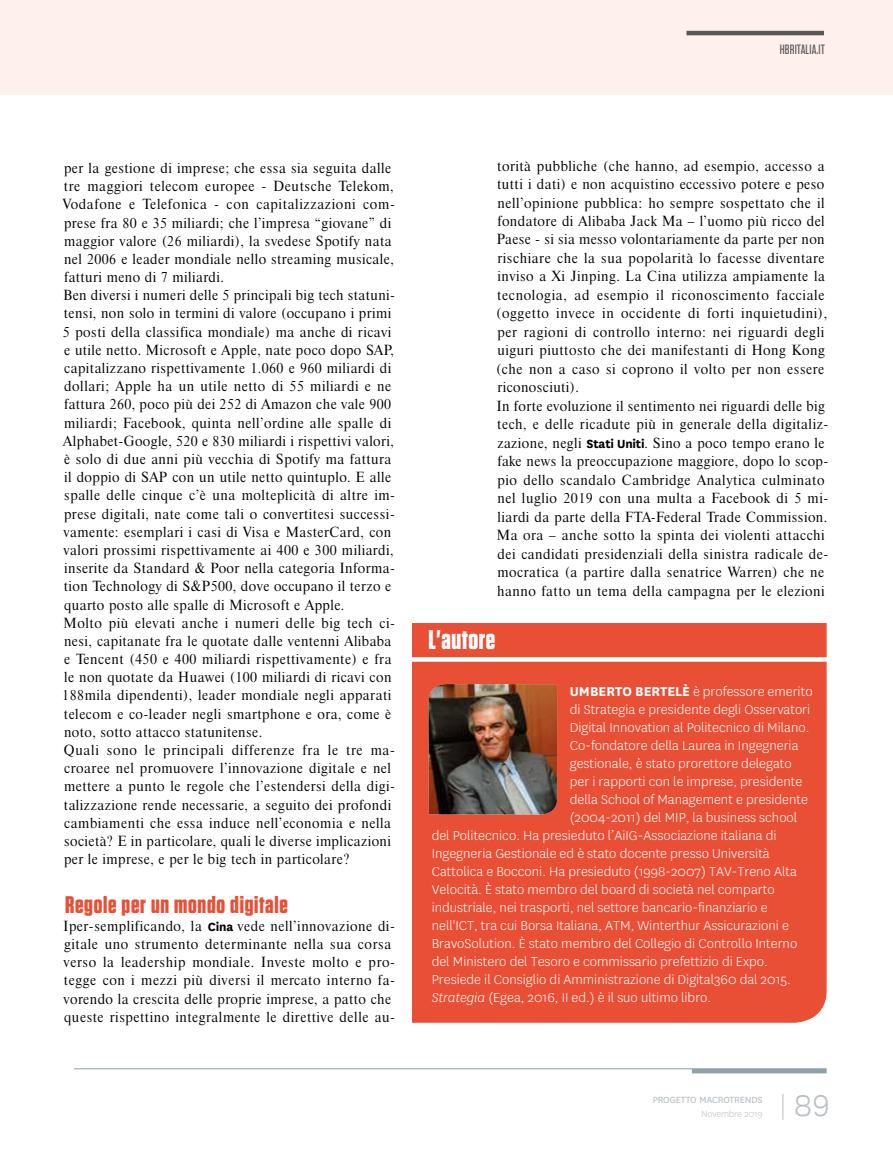
<style>
.page{position:relative;width:893px;height:1161px;background:#fff}
.page>*{position:absolute;margin:0;border:0;box-sizing:border-box;transform-origin:0 0}
.t1{font:300 30px "Aktiv Grotesk";color:#bac1c6}
.t2{font:700 27px "Tungsten";letter-spacing:.02em;color:#fff}
.t3{font:700 24px "Tungsten";letter-spacing:.03em;color:#e94f35}
.t4{font:300 15px "National";color:#fff}
.t5{font:13.8px/18.1px "Dutch 801 BT Roman Headline";letter-spacing:.035em;color:#000}
.t6{font:500 13.5px "Tungsten";letter-spacing:.01em;color:#575756}
.t7{font:10.5px "National";letter-spacing:-.015em;color:#bac1c6}
.t8{font:300 10.5px "National";letter-spacing:-.015em;color:#bac1c6}
.s1{font-family:"National";font-weight:700}
.s2{font-weight:700}
.s3{font-style:italic}
.s4{font-weight:100;color:#8fa1a9}
</style>
<div class="page">
<hr style="left:692px;top:1069px;width:135px;height:4px;background:#8fa1a9">
<hr style="left:74px;top:1068px;width:753px;height:1px;background:#8fa1a9">
<div style="left:0;top:0;width:893px;height:94px;background:#fef0ea"></div>
<div style="left:412px;top:623px;width:415px;height:400px;background:#e94f35"></div>
<hr style="left:686px;top:31px;width:138px;height:4px;background:#575756">
<div style="left:412px;top:657px;width:417px;height:5px;background:#fff"></div>
<img style="left:429px;top:684px;width:128px;height:130px">
<p class="t6" style="left:780px;top:42px;width:47px">HBRITALIA.IT</p>
<p class="t6" style="left:811px;top:42px;width:16px">XXX</p>
<p class="t5" style="left:62px;top:159px;width:334px">per la gestione di imprese; che essa sia seguita dalle tre maggiori telecom europee - Deutsche Telekom, Vodafone e Telefonica - con capitalizzazioni com&shy;prese fra 80 e 35 miliardi; che l’impresa “giovane” di maggior valore (26 miliardi), la svedese Spotify nata nel 2006 e leader mondiale nello streaming musicale, fatturi meno di 7 miliardi.<br>Ben diversi i numeri delle 5 principali big tech statuni&shy;tensi, non solo in termini di valore (occupano i primi 5 posti della classifica mondiale) ma anche di ricavi e utile netto. Microsoft e Apple, nate poco dopo SAP, capitalizzano rispettivamente 1.060 e 960 miliardi di dollari; Apple ha un utile netto di 55 miliardi e ne fattura 260, poco più dei 252 di Amazon che vale 900 miliardi; Facebook, quinta nell’ordine alle spalle di Alphabet-Google, 520 e 830 miliardi i rispettivi valori, è solo di due anni più vecchia di Spotify ma fattura il doppio di SAP con un utile netto quintuplo. E alle spalle delle cinque c’è una molteplicità di altre im&shy;prese digitali, nate come tali o convertitesi successi&shy;vamente: esemplari i casi di Visa e MasterCard, con valori prossimi rispettivamente ai 400 e 300 miliardi, inserite da Standard &amp; Poor nella categoria Informa&shy;tion Technology di S&amp;P500, dove occupano il terzo e quarto posto alle spalle di Microsoft e Apple.<br>Molto più elevati anche i numeri delle big tech ci&shy;nesi, capitanate fra le quotate dalle ventenni Alibaba e Tencent (450 e 400 miliardi rispettivamente) e fra le non quotate da Huawei (100 miliardi di ricavi con 188mila dipendenti), leader mondiale negli apparati telecom e co-leader negli smartphone e ora, come è noto, sotto attacco statunitense.<br>Quali sono le principali differenze fra le tre ma&shy;croaree nel promuovere l’innovazione digitale e nel mettere a punto le regole che l’estendersi della digi&shy;talizzazione rende necessarie, a seguito dei profondi cambiamenti che essa induce nell’economia e nella società? E in particolare, quali le diverse implicazioni per le imprese, e per le big tech in particolare?</p>
<h3 class="t3" style="left:65px;top:891px;width:224px">Regole per un mondo digitale</h3>
<p class="t5" style="left:64px;top:917px;width:333px">Iper-semplificando, la <span class="s1">Cina</span> vede nell’innovazione di&shy;gitale uno strumento determinante nella sua corsa verso la leadership mondiale. Investe molto e pro&shy;tegge con i mezzi più diversi il mercato interno fa&shy;vorendo la crescita delle proprie imprese, a patto che queste rispettino integralmente le direttive delle au-</p>
<p class="t5" style="left:496px;top:156px;width:334px">torità pubbliche (che hanno, ad esempio, accesso a tutti i dati) e non acquistino eccessivo potere e peso nell’opinione pubblica: ho sempre sospettato che il fondatore di Alibaba Jack Ma – l’uomo più ricco del Paese - si sia messo volontariamente da parte per non rischiare che la sua popolarità lo facesse diventare inviso a Xi Jinping. La Cina utilizza ampiamente la tecnologia, ad esempio il riconoscimento facciale (oggetto invece in occidente di forti inquietudini), per ragioni di controllo interno: nei riguardi degli uiguri piuttosto che dei manifestanti di Hong Kong (che non a caso si coprono il volto per non essere riconosciuti).<br>In forte evoluzione il sentimento nei riguardi delle big tech, e delle ricadute più in generale della digitaliz&shy;zazione, negli <span class="s1">Stati Uniti</span>. Sino a poco tempo erano le fake news la preoccupazione maggiore, dopo lo scop&shy;pio dello scandalo Cambridge Analytica culminato nel luglio 2019 con una multa a Facebook di 5 mi&shy;liardi da parte della FTA-Federal Trade Commission.<br>Ma ora – anche sotto la spinta dei violenti attacchi dei candidati presidenziali della sinistra radicale de&shy;mocratica (a partire dalla senatrice Warren) che ne hanno fatto un tema della campagna per le elezioni</p>
<h2 class="t2" style="left:429px;top:625px;width:68px">L'autore</h2>
<p class="t4" style="left:570px;top:682px;width:244px"><span class="s2">UMBERTO BERTELÈ</span> è professore emerito</p>
<p class="t4" style="left:570px;top:700px;width:242px">di Strategia e presidente degli Osservatori</p>
<p class="t4" style="left:570px;top:718px;width:241px">Digital Innovation al Politecnico di Milano.</p>
<p class="t4" style="left:570px;top:736px;width:230px">Co-fondatore della Laurea in Ingegneria</p>
<p class="t4" style="left:570px;top:754px;width:223px">gestionale, è stato prorettore delegato</p>
<p class="t4" style="left:570px;top:772px;width:234px">per i rapporti con le imprese, presidente</p>
<p class="t4" style="left:570px;top:790px;width:240px">della School of Management e presidente</p>
<p class="t4" style="left:570px;top:808px;width:229px">(2004-2011) del MIP, la business school</p>
<p class="t4" style="left:432px;top:826px;width:346px">del Politecnico. Ha presieduto l’AiIG-Associazione italiana di</p>
<p class="t4" style="left:432px;top:844px;width:339px">Ingegneria Gestionale ed è stato docente presso Università</p>
<p class="t4" style="left:432px;top:862px;width:367px">Cattolica e Bocconi. Ha presieduto (1998-2007) TAV-Treno Alta</p>
<p class="t4" style="left:432px;top:880px;width:344px">Velocità. È stato membro del board di società nel comparto</p>
<p class="t4" style="left:432px;top:898px;width:337px">industriale, nei trasporti, nel settore bancario-finanziario e</p>
<p class="t4" style="left:432px;top:916px;width:359px">nell'ICT, tra cui Borsa Italiana, ATM, Winterthur Assicurazioni e</p>
<p class="t4" style="left:432px;top:934px;width:367px">BravoSolution. È stato membro del Collegio di Controllo Interno</p>
<p class="t4" style="left:432px;top:952px;width:337px">del Ministero del Tesoro e commissario prefettizio di Expo.</p>
<p class="t4" style="left:432px;top:970px;width:360px">Presiede il Consiglio di Amministrazione di Digital360 dal 2015.</p>
<p class="t4" style="left:432px;top:988px;width:281px"><span class="s3">Strategia</span> (Egea, 2016, II ed.) è il suo ultimo libro.</p>
<p class="t7" style="left:653px;top:1093px;width:111px">PROGETTO MACROTRENDS</p>
<p class="t8" style="left:701px;top:1107px;width:63px">Novembre 2019</p>
<h1 class="t1" style="left:780px;top:1085px;width:51px"><span class="s4">|</span> 89</h1>
</div>
